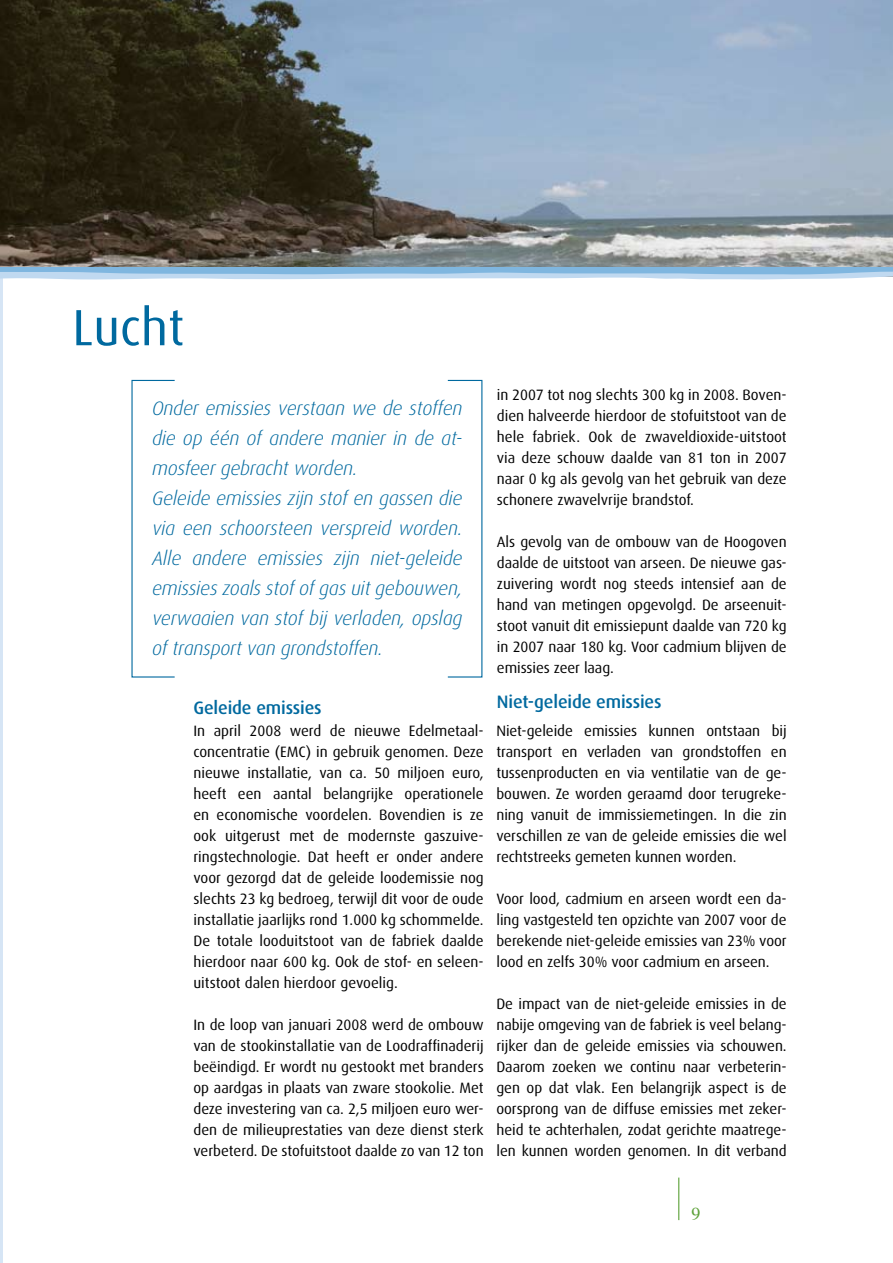
<style>
.page{position:relative;width:893px;height:1263px;background:#fff}
.page>*{position:absolute;margin:0;border:0;box-sizing:border-box;transform-origin:0 0}
.t1{font:51px "Dax";color:#00699f}
.t2{font:italic 300 19.5px/30px "Dax";letter-spacing:-.01em;color:#00699f}
.t3{font:500 18px "Dax";letter-spacing:-.01em;color:#00699f}
.t4{font:18px "Times";color:#5ba138}
.t5{font:15px/21px "Dax";letter-spacing:-.005em;color:#000;text-align:justify}
</style>
<div class="page">
<hr style="left:678px;top:1177px;width:1px;height:43px;background:#5ba138">
<hr style="left:0;top:0;width:3px;height:1263px;background:#d6e5f5">
<img style="left:0;top:0;width:893px;height:267px">
<svg style="left:0;top:267px;width:893px;height:13px;background:#a6cbe9"></svg>
<h1 class="t1" style="left:72px;top:299px;width:114px">Lucht</h1>
<p class="t2" style="left:152px;top:393px;width:312px">Onder emissies verstaan we de stoffen die op één of andere manier in de at&shy;mosfeer gebracht worden.<br>Geleide emissies zijn stof en gassen die via een schoorsteen verspreid worden.<br>Alle andere emissies zijn niet-geleide emissies zoals stof of gas uit gebouwen, verwaaien van stof bij verladen, opslag of transport van grondstoffen.</p>
<p class="t3" style="left:193px;top:697px;width:130px">Geleide emissies</p>
<p class="t5" style="left:193px;top:720px;width:292px">In april 2008 werd de nieuwe Edelmetaal&shy;concentratie (EMC) in gebruik genomen. Deze nieuwe installatie, van ca. 50 miljoen euro, heeft een aantal belangrijke operationele en economische voordelen. Bovendien is ze ook uitgerust met de modernste gaszuive&shy;ringstechnologie. Dat heeft er onder andere voor gezorgd dat de geleide loodemissie nog slechts 23 kg bedroeg, terwijl dit voor de oude installatie jaarlijks rond 1.000 kg schommelde.<br>De totale looduitstoot van de fabriek daalde hierdoor naar 600 kg. Ook de stof- en seleen&shy;uitstoot dalen hierdoor gevoelig.</p>
<p class="t5" style="left:193px;top:1014px;width:292px">In de loop van januari 2008 werd de ombouw van de stookinstallatie van de Loodraffinaderij beëindigd. Er wordt nu gestookt met branders op aardgas in plaats van zware stookolie. Met deze investering van ca. 2,5 miljoen euro wer&shy;den de milieuprestaties van deze dienst sterk verbeterd. De stofuitstoot daalde zo van 12 ton</p>
<p class="t5" style="left:497px;top:384px;width:291px">in 2007 tot nog slechts 300 kg in 2008. Boven&shy;dien halveerde hierdoor de stofuitstoot van de hele fabriek. Ook de zwaveldioxide-uitstoot via deze schouw daalde van 81 ton in 2007 naar 0 kg als gevolg van het gebruik van deze schonere zwavelvrije brandstof.</p>
<p class="t5" style="left:497px;top:531px;width:291px">Als gevolg van de ombouw van de Hoogoven daalde de uitstoot van arseen. De nieuwe gas&shy;zuivering wordt nog steeds intensief aan de hand van metingen opgevolgd. De arseenuit&shy;stoot vanuit dit emissiepunt daalde van 720 kg in 2007 naar 180 kg. Voor cadmium blijven de emissies zeer laag.</p>
<p class="t3" style="left:497px;top:692px;width:166px">Niet-geleide emissies</p>
<p class="t5" style="left:496px;top:720px;width:292px">Niet-geleide emissies kunnen ontstaan bij transport en verladen van grondstoffen en tussenproducten en via ventilatie van de ge&shy;bouwen. Ze worden geraamd door terugreke&shy;ning vanuit de immissiemetingen. In die zin verschillen ze van de geleide emissies die wel rechtstreeks gemeten kunnen worden.</p>
<p class="t5" style="left:496px;top:888px;width:292px">Voor lood, cadmium en arseen wordt een da&shy;ling vastgesteld ten opzichte van 2007 voor de berekende niet-geleide emissies van 23% voor lood en zelfs 30% voor cadmium en arseen.</p>
<p class="t5" style="left:496px;top:993px;width:292px">De impact van de niet-geleide emissies in de nabije omgeving van de fabriek is veel belang&shy;rijker dan de geleide emissies via schouwen.<br>Daarom zoeken we continu naar verbeterin&shy;gen op dat vlak. Een belangrijk aspect is de oorsprong van de diffuse emissies met zeker&shy;heid te achterhalen, zodat gerichte maatrege&shy;len kunnen worden genomen. In dit verband</p>
<p class="t4" style="left:691px;top:1197px;width:10px">9</p>
</div>
